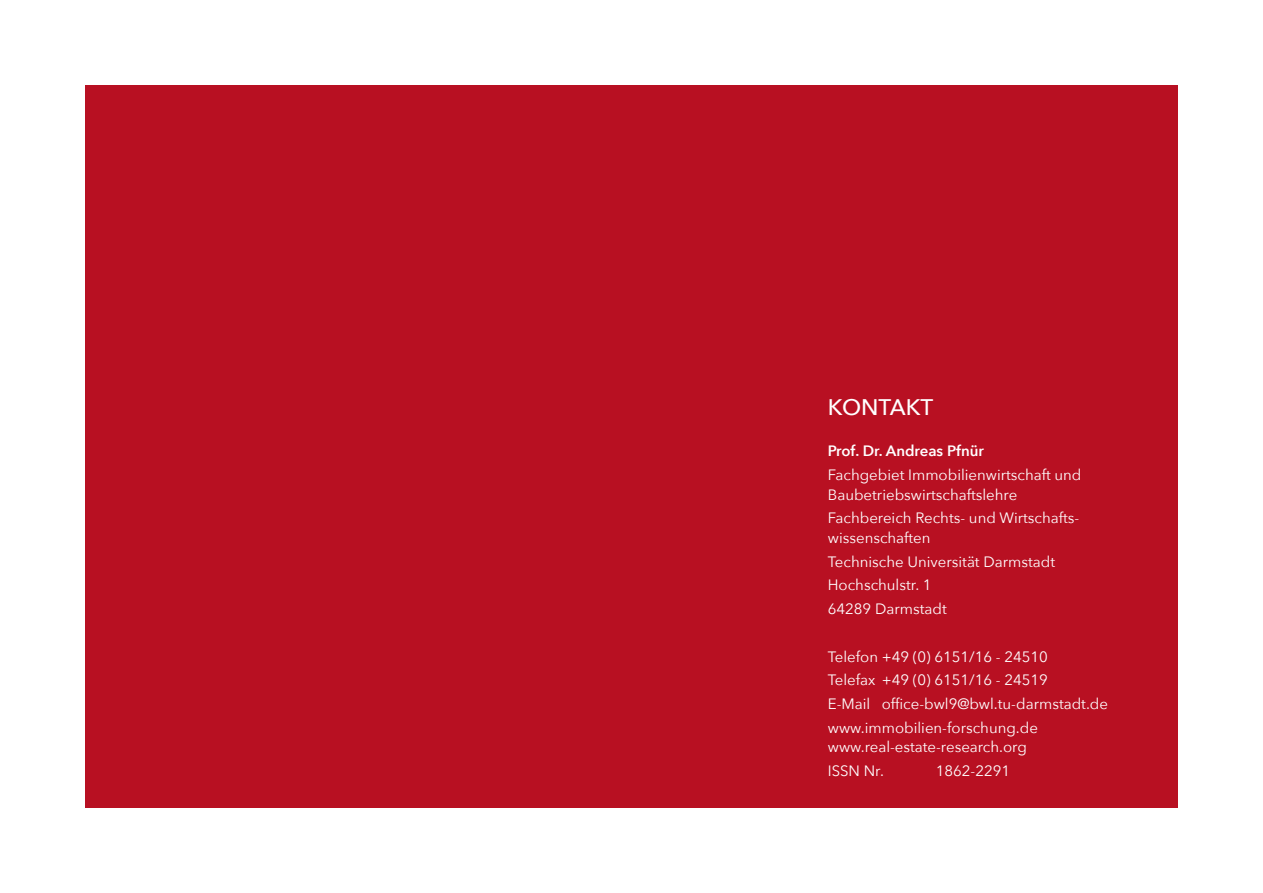
<style>
.page{position:relative;width:1263px;height:893px;background:#fff}
.page>*{position:absolute;margin:0;border:0;box-sizing:border-box;transform-origin:0 0}
.t1{font:500 22.5px "Avenir Next";letter-spacing:-.005em;color:#fff}
.t2{font:15px/23.7px "Avenir Next";color:#fff}
.t3{font:600 15px "Avenir Next";color:#fff}
</style>
<div class="page">
<div style="left:85px;top:85px;width:1093px;height:723px;background:#b81022"></div>
<h1 class="t1" style="left:828px;top:388px;width:107px">KONTAKT</h1>
<p class="t3" style="left:828px;top:438px;width:158px">Prof. Dr. Andreas Pfnür</p>
<p class="t2" style="left:828px;top:464px;width:255px;line-height:19.5px">Fachgebiet Immobilienwirtschaft und<br>Baubetriebswirtschaftslehre</p>
<p class="t2" style="left:828px;top:508px;width:253px;line-height:19.5px">Fachbereich Rechts- und Wirtschafts&shy;wissenschaften</p>
<p class="t2" style="left:828px;top:549px;width:229px">Technische Universität Darmstadt<br>Hochschulstr. 1<br>64289 Darmstadt</p>
<p class="t2" style="left:828px;top:644px;width:282px">Telefon +49 (0) 6151/16 - 24510<br>Telefax +49 (0) 6151/16 - 24519<br>E-Mail office-bwl9@bwl.tu-darmstadt.de www.immobilien-forschung.de</p>
<p class="t2" style="left:828px;top:734px;width:201px">www.real-estate-research.org<br>ISSN Nr.</p>
<p class="t2" style="left:936px;top:758px;width:76px">1862-2291</p>
</div>
